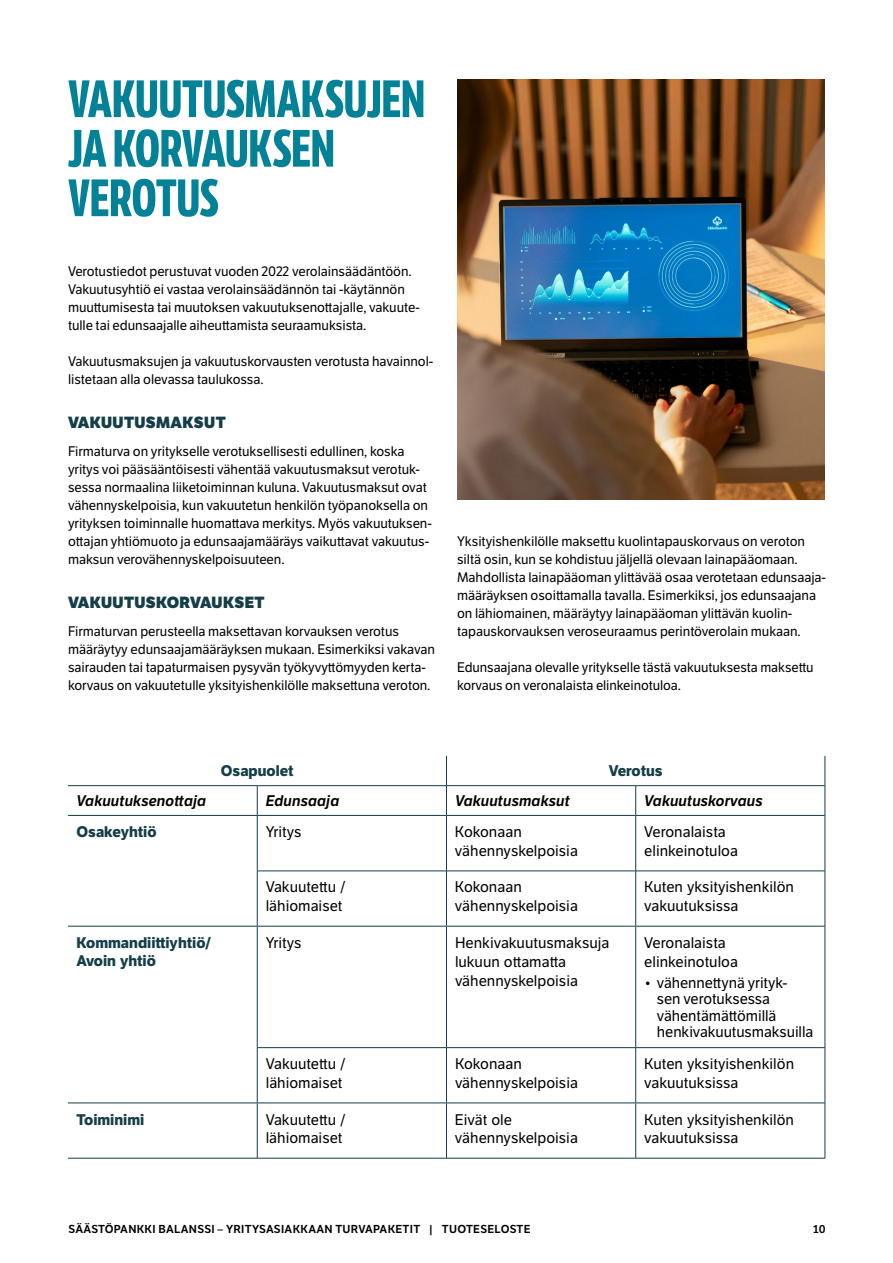
<style>
.page{position:relative;width:893px;height:1263px;background:#fff}
.page>*{position:absolute;margin:0;border:0;box-sizing:border-box;transform-origin:0 0}
.H2_-_Otsikko_M{font:700 51px/49.5px "LFT Etica Compressed";letter-spacing:-.01em;color:#038197}
.H3_-_Väliotsikko__alaväli___yläväli{font:800 15.75px "LFT Etica";letter-spacing:.025em;color:#153e49}
.taulukko{font:15px/18.9px "LFT Etica";color:#000}
.taulukko_-_bold{font:700 15px/18px "LFT Etica";color:#153e49}
.taulukko-2{font:italic 15px "LFT Etica SB";color:#000}
.P_-_Leipäteksti_M__alaväli{font:13.5px/18px "LFT Etica";letter-spacing:-.005em;color:#000}
.t1{font:11.25px "LFT Etica SB";letter-spacing:.025em;color:#000}
</style>
<div class="page">
<img style="left:457px;top:80px;width:368px;height:419px">
<hr style="left:68px;top:785px;width:189px;height:1px;background:#153e49">
<hr style="left:257px;top:785px;width:189px;height:1px;background:#153e49">
<svg style="left:257px;top:786px;width:1px;height:29px"></svg>
<hr style="left:446px;top:785px;width:190px;height:1px;background:#153e49">
<svg style="left:446px;top:756px;width:1px;height:59px"></svg>
<hr style="left:636px;top:785px;width:189px;height:1px;background:#153e49">
<svg style="left:635px;top:786px;width:1px;height:29px"></svg>
<svg style="left:825px;top:756px;width:1px;height:59px"></svg>
<hr style="left:257px;top:816px;width:1px;height:55px;background:#153e49">
<hr style="left:446px;top:816px;width:1px;height:55px;background:#153e49">
<hr style="left:635px;top:816px;width:1px;height:55px;background:#153e49">
<hr style="left:825px;top:815px;width:1px;height:56px;background:#153e49">
<hr style="left:257px;top:871px;width:189px;height:1px;background:#153e49">
<hr style="left:257px;top:871px;width:1px;height:55px;background:#153e49">
<hr style="left:446px;top:871px;width:190px;height:1px;background:#153e49">
<hr style="left:446px;top:871px;width:1px;height:55px;background:#153e49">
<hr style="left:636px;top:871px;width:189px;height:1px;background:#153e49">
<hr style="left:635px;top:871px;width:1px;height:55px;background:#153e49">
<hr style="left:825px;top:871px;width:1px;height:55px;background:#153e49">
<hr style="left:257px;top:926px;width:1px;height:121px;background:#153e49">
<hr style="left:446px;top:926px;width:1px;height:121px;background:#153e49">
<hr style="left:635px;top:926px;width:1px;height:121px;background:#153e49">
<hr style="left:825px;top:926px;width:1px;height:121px;background:#153e49">
<hr style="left:257px;top:1047px;width:189px;height:1px;background:#153e49">
<hr style="left:257px;top:1048px;width:1px;height:54px;background:#153e49">
<hr style="left:446px;top:1047px;width:190px;height:1px;background:#153e49">
<hr style="left:446px;top:1048px;width:1px;height:54px;background:#153e49">
<hr style="left:636px;top:1047px;width:189px;height:1px;background:#153e49">
<hr style="left:635px;top:1048px;width:1px;height:54px;background:#153e49">
<hr style="left:825px;top:1048px;width:1px;height:55px;background:#153e49">
<hr style="left:257px;top:1103px;width:1px;height:55px;background:#153e49">
<hr style="left:446px;top:1103px;width:1px;height:55px;background:#153e49">
<hr style="left:635px;top:1103px;width:1px;height:55px;background:#153e49">
<hr style="left:825px;top:1103px;width:1px;height:55px;background:#153e49">
<hr style="left:68px;top:1158px;width:189px;height:1px;background:#153e49">
<hr style="left:257px;top:1158px;width:189px;height:1px;background:#153e49">
<hr style="left:446px;top:1158px;width:190px;height:1px;background:#153e49">
<hr style="left:636px;top:1158px;width:189px;height:1px;background:#153e49">
<hr style="left:68px;top:1102px;width:189px;height:1px;background:#153e49">
<hr style="left:257px;top:1102px;width:189px;height:1px;background:#153e49">
<hr style="left:446px;top:1102px;width:190px;height:1px;background:#153e49">
<hr style="left:636px;top:1102px;width:189px;height:1px;background:#153e49">
<hr style="left:68px;top:926px;width:189px;height:1px;background:#153e49">
<hr style="left:257px;top:926px;width:189px;height:1px;background:#153e49">
<hr style="left:446px;top:926px;width:190px;height:1px;background:#153e49">
<hr style="left:636px;top:926px;width:189px;height:1px;background:#153e49">
<hr style="left:68px;top:815px;width:189px;height:1px;background:#153e49">
<hr style="left:257px;top:815px;width:189px;height:1px;background:#153e49">
<hr style="left:446px;top:815px;width:190px;height:1px;background:#153e49">
<hr style="left:636px;top:815px;width:189px;height:1px;background:#153e49">
<h2 class="H2_-_Otsikko_M" style="left:68px;top:75px;width:359px">VAKUUTUSMAKSUJEN<br>JA KORVAUKSEN<br>VEROTUS</h2>
<p class="P_-_Leipäteksti_M__alaväli" style="left:68px;top:262px;width:353px">Verotustiedot perustuvat vuoden 2022 verolainsäädäntöön.<br>Vakuutusyhtiö ei vastaa verolainsäädännön tai -käytännön muuttumisesta tai muutoksen vakuutuksenottajalle, vakuute&shy;tulle tai edunsaajalle aiheuttamista seuraamuksista.</p>
<p class="P_-_Leipäteksti_M__alaväli" style="left:68px;top:352px;width:367px">Vakuutusmaksujen ja vakuutuskorvausten verotusta havainnol&shy;listetaan alla olevassa taulukossa.</p>
<h3 class="H3_-_Väliotsikko__alaväli___yläväli" style="left:68px;top:412px;width:159px">VAKUUTUSMAKSUT</h3>
<p class="P_-_Leipäteksti_M__alaväli" style="left:68px;top:442px;width:365px">Firmaturva on yritykselle verotuksellisesti edullinen, koska yritys voi pääsääntöisesti vähentää vakuutusmaksut verotuk&shy;sessa normaalina liiketoiminnan kuluna. Vakuutusmaksut ovat vähennyskelpoisia, kun vakuutetun henkilön työpanoksella on yrityksen toiminnalle huomattava merkitys. Myös vakuutuksen&shy;ottajan yhtiömuoto ja edunsaajamääräys vaikuttavat vakuutus&shy;maksun verovähennyskelpoisuuteen.</p>
<h3 class="H3_-_Väliotsikko__alaväli___yläväli" style="left:68px;top:592px;width:198px">VAKUUTUSKORVAUKSET</h3>
<p class="P_-_Leipäteksti_M__alaväli" style="left:68px;top:622px;width:369px">Firmaturvan perusteella maksettavan korvauksen verotus määräytyy edunsaajamääräyksen mukaan. Esimerkiksi vakavan sairauden tai tapaturmaisen pysyvän työkyvyttömyyden kerta&shy;korvaus on vakuutetulle yksityishenkilölle maksettuna veroton.</p>
<p class="P_-_Leipäteksti_M__alaväli" style="left:457px;top:532px;width:370px">Yksityishenkilölle maksettu kuolintapauskorvaus on veroton siltä osin, kun se kohdistuu jäljellä olevaan lainapääomaan.<br>Mahdollista lainapääoman ylittävää osaa verotetaan edunsaaja&shy;määräyksen osoittamalla tavalla. Esimerkiksi, jos edunsaajana on lähiomainen, määräytyy lainapääoman ylittävän kuolin&shy;tapauskorvauksen veroseuraamus perintöverolain mukaan.</p>
<p class="P_-_Leipäteksti_M__alaväli" style="left:457px;top:658px;width:358px">Edunsaajana olevalle yritykselle tästä vakuutuksesta maksettu korvaus on veronalaista elinkeinotuloa.</p>
<p class="taulukko_-_bold" style="left:221px;top:762px;width:74px">Osapuolet</p>
<p class="taulukko_-_bold" style="left:609px;top:762px;width:56px">Verotus</p>
<p class="taulukko-2" style="left:77px;top:792px;width:131px">Vakuutuksenottaja</p>
<p class="taulukko-2" style="left:266px;top:792px;width:75px">Edunsaaja</p>
<p class="taulukko-2" style="left:455px;top:792px;width:116px">Vakuutusmaksut</p>
<p class="taulukko-2" style="left:644px;top:792px;width:120px">Vakuutuskorvaus</p>
<p class="taulukko_-_bold" style="left:77px;top:823px;width:82px">Osakeyhtiö</p>
<p class="taulukko" style="left:266px;top:823px;width:37px">Yritys</p>
<p class="taulukko" style="left:455px;top:823px;width:124px">Kokonaan vähennyskelpoisia</p>
<p class="taulukko" style="left:644px;top:823px;width:95px">Veronalaista elinkeinotuloa</p>
<p class="taulukko" style="left:266px;top:878px;width:82px">Vakuutettu / lähiomaiset</p>
<p class="taulukko" style="left:455px;top:878px;width:124px">Kokonaan vähennyskelpoisia</p>
<p class="taulukko" style="left:644px;top:878px;width:151px">Kuten yksityishenkilön vakuutuksissa</p>
<p class="taulukko_-_bold" style="left:77px;top:934px;width:137px">Kommandiittiyhtiö/<br>Avoin yhtiö</p>
<p class="taulukko" style="left:266px;top:933px;width:37px">Yritys</p>
<p class="taulukko" style="left:455px;top:933px;width:156px">Henkivakuutusmaksuja lukuun ottamatta vähennyskelpoisia</p>
<p class="taulukko" style="left:644px;top:933px;width:95px">Veronalaista elinkeinotuloa</p>
<p class="taulukko" style="left:657px;top:974px;width:158px;line-height:16.5px;text-indent:-13px">• vähennettynä yrityk&shy;sen verotuksessa vähentämättömillä henkivakuutusmaksuilla</p>
<p class="taulukko" style="left:266px;top:1055px;width:82px">Vakuutettu / lähiomaiset</p>
<p class="taulukko" style="left:455px;top:1055px;width:124px">Kokonaan vähennyskelpoisia</p>
<p class="taulukko" style="left:644px;top:1055px;width:151px">Kuten yksityishenkilön vakuutuksissa</p>
<p class="taulukko_-_bold" style="left:77px;top:1110px;width:69px">Toiminimi</p>
<p class="taulukko" style="left:266px;top:1110px;width:82px">Vakuutettu / lähiomaiset</p>
<p class="taulukko" style="left:455px;top:1110px;width:124px">Eivät ole vähennyskelpoisia</p>
<p class="taulukko" style="left:644px;top:1110px;width:151px">Kuten yksityishenkilön vakuutuksissa</p>
<p class="t1" style="left:68px;top:1222px;width:464px">SÄÄSTÖPANKKI BALANSSI – YRITYSASIAKKAAN TURVAPAKETIT | TUOTESELOSTE</p>
<p class="t1" style="left:813px;top:1222px;width:14px">10</p>
</div>
